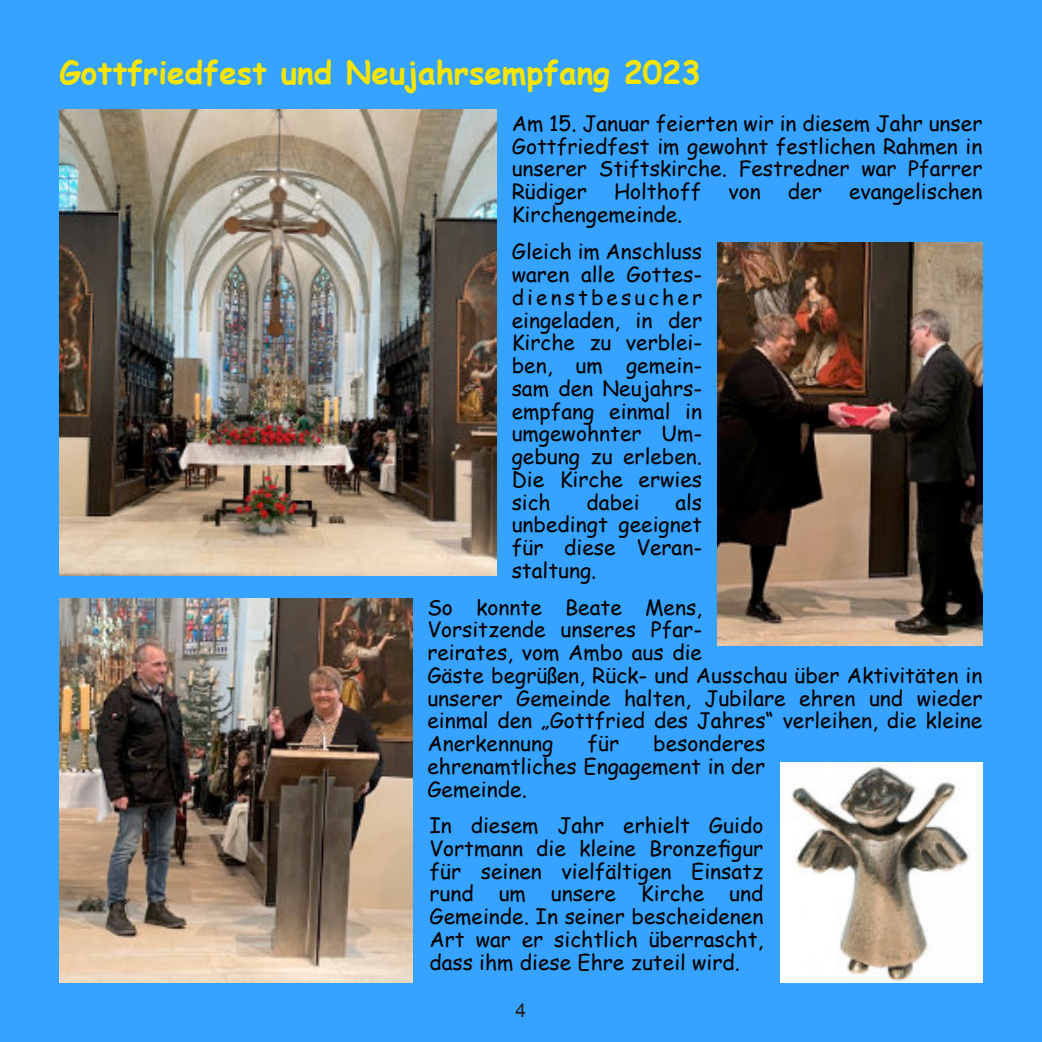
<style>
.page{position:relative;width:1042px;height:1042px;background:#35a3ff}
.page>*{position:absolute;margin:0;border:0;box-sizing:border-box;transform-origin:0 0}
.t1{font:700 31.5px "Comic Sans MS";color:#f8e600}
.t2{font:21px/22.8px "Comic Sans MS";color:#000;text-align:justify}
.t3{font:19.25px "Arial";color:#231f20}
</style>
<div class="page">
<img style="left:60px;top:110px;width:437px;height:465px">
<img style="left:60px;top:599px;width:352px;height:383px">
<img style="left:717px;top:243px;width:265px;height:402px">
<img style="left:780px;top:763px;width:202px;height:219px">
<h1 class="t1" style="left:60px;top:59px;width:642px">Gottfriedfest und Neujahrsempfang 2023</h1>
<p class="t2" style="left:512px;top:114px;width:472px">Am 15. Januar feierten wir in diesem Jahr unser Gottfriedfest im gewohnt festlichen Rahmen in unserer Stiftskirche. Festredner war Pfarrer Rüdiger</p>
<p class="t2" style="left:614px;top:182px;width:89px">Holthoff</p>
<p class="t2" style="left:728px;top:182px;width:34px">von</p>
<p class="t2" style="left:788px;top:182px;width:35px">der</p>
<p class="t2" style="left:849px;top:182px;width:135px">evangelischen</p>
<p class="t2" style="left:512px;top:205px;width:172px">Kirchengemeinde.</p>
<p class="t2" style="left:512px;top:242px;width:192px">Gleich im Anschluss waren alle Gottes&shy;dienstbesucher eingeladen, in der Kirche zu verblei&shy;ben, um gemein&shy;sam den Neujahrs&shy;empfang einmal in umgewohnter Um&shy;gebung zu erleben.<br>Die Kirche erwies sich</p>
<p class="t2" style="left:512px;top:493px;width:192px;text-indent:164px">als unbedingt geeignet für diese Veran&shy;staltung.</p>
<p class="t2" style="left:427px;top:598px;width:556px;text-align:left">So konnte Beate Mens,<br>Vorsitzende unseres Pfar-<br>reirates, vom Ambo aus die<br>Gäste begrüßen, Rück- und Ausschau über Aktivitäten in unserer Gemeinde halten, Jubilare ehren und wieder einmal den „Gottfried des Jahres“ verleihen, die kleine Anerkennung</p>
<p class="t2" style="left:586px;top:493px;width:54px">dabei</p>
<p class="t2" style="left:587px;top:734px;width:33px">für</p>
<p class="t2" style="left:427px;top:734px;width:339px;text-indent:226px">besonderes ehrenamtliches Engagement in der Gemeinde.</p>
<p class="t2" style="left:429px;top:816px;width:335px">In diesem Jahr erhielt Guido Vortmann die kleine Bronzefigur für seinen vielfältigen Einsatz rund um unsere Kirche und Gemeinde. In seiner bescheidenen Art war er sichtlich überrascht, dass ihm diese Ehre zuteil wird.</p>
<p class="t3" style="left:516px;top:1003px;width:12px">4</p>
</div>
